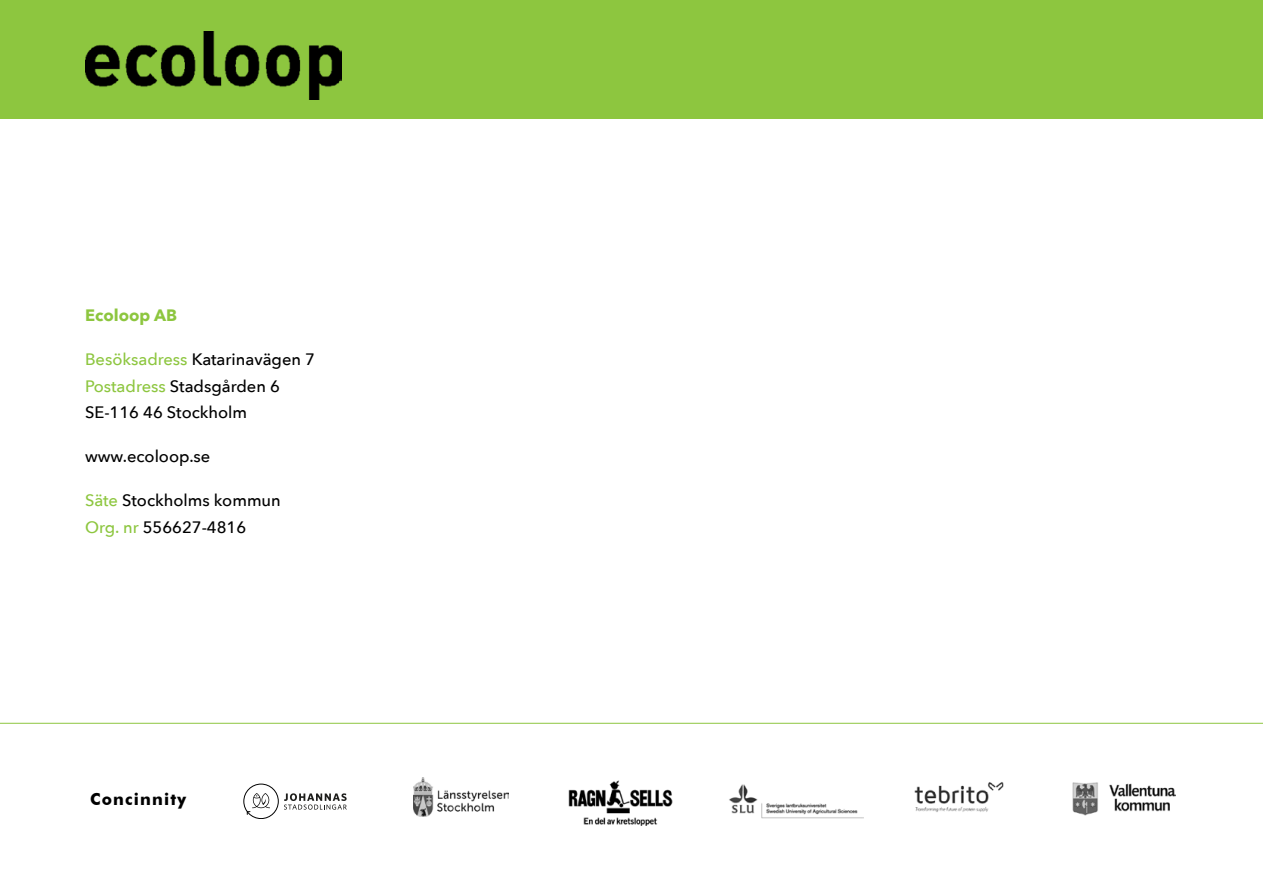
<style>
.page{position:relative;width:1263px;height:893px;background:#fff}
.page>*{position:absolute;margin:0;border:0;box-sizing:border-box;transform-origin:0 0}
.t1{font:500 16.5px/26.7px "Avenir Next";color:#000}
.t2{font:700 16.5px "Futura BT";letter-spacing:.07em;color:#000}
.t3{font:700 16.5px "Avenir Next";color:#8dc63f}
.s1{color:#8dc63f}
</style>
<div class="page">
<hr style="left:0;top:723px;width:1263px;height:1px;background:#8dc63f">
<div style="left:0;top:0;width:1263px;height:119px;background:#8dc63f"></div>
<img style="left:85px;top:32px;width:256px;height:68px">
<svg style="left:243px;top:784px;width:104px;height:35px"></svg>
<img style="left:413px;top:777px;width:96px;height:40px">
<img style="left:568px;top:780px;width:105px;height:45px">
<img style="left:729px;top:784px;width:134px;height:35px">
<img style="left:914px;top:782px;width:90px;height:30px">
<img style="left:1072px;top:782px;width:103px;height:33px">
<p class="t3" style="left:85px;top:301px;width:94px">Ecoloop AB</p>
<p class="t1" style="left:85px;top:345px;width:231px"><span class="s1">Besöksadress</span> Katarinavägen 7<br><span class="s1">Postadress</span> Stadsgården 6<br>SE-116 46 Stockholm</p>
<p class="t1" style="left:85px;top:443px;width:127px">www.ecoloop.se</p>
<p class="t1" style="left:85px;top:486px;width:197px"><span class="s1">Säte</span> Stockholms kommun<br><span class="s1">Org. nr</span> 556627-4816</p>
<p class="t2" style="left:90px;top:789px;width:97px">Concinnity</p>
</div>
